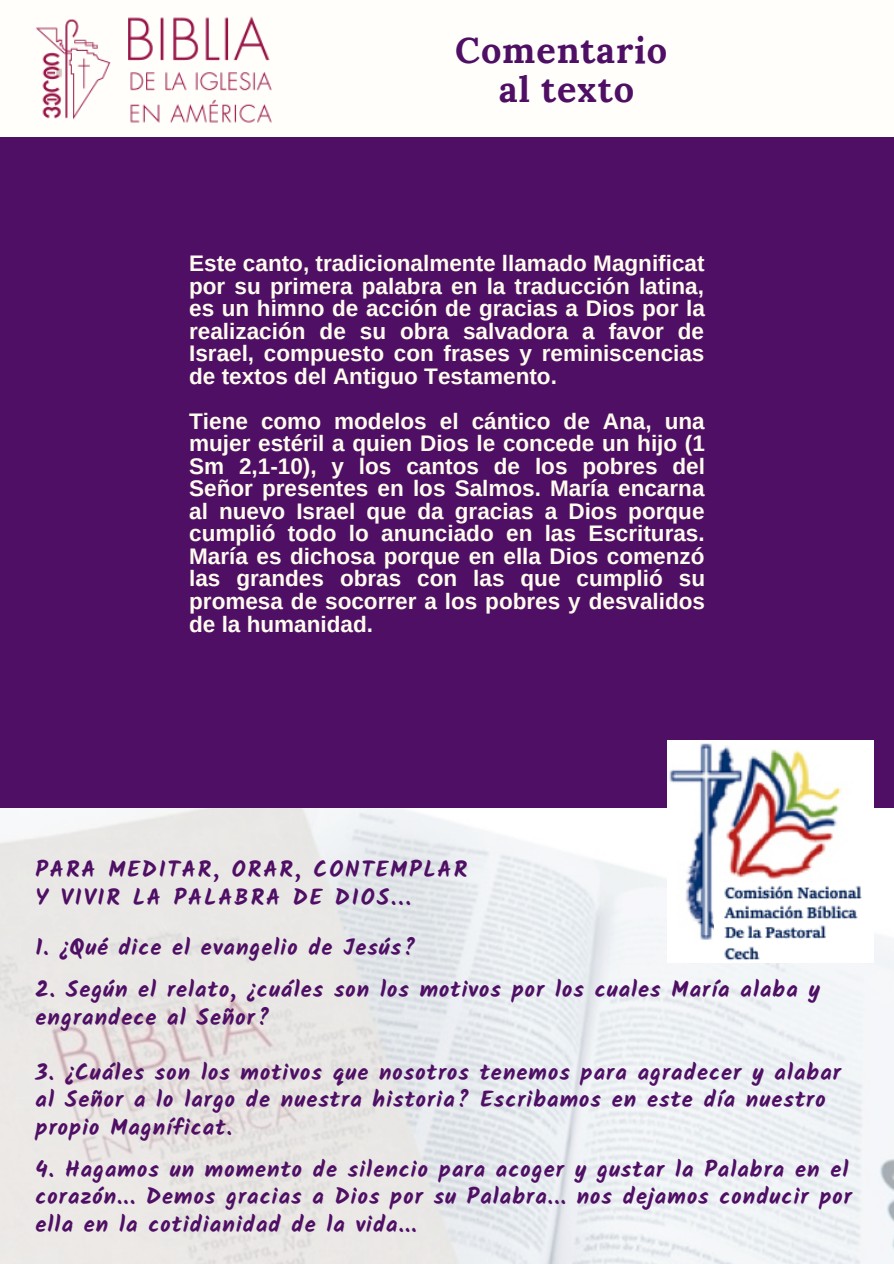
<style>
.page{position:relative;width:894px;height:1264px;background:#fff}
.page>*{position:absolute;margin:0;border:0;box-sizing:border-box;transform-origin:0 0}
.t1{font:700 36px "Lora";letter-spacing:.025em;color:#4f0f65}
.t2{font:700 22.5px/22.5px "Arimo";color:#fffbed;text-align:justify}
.t3{font:700 22.5px/27.5px "Kalam";letter-spacing:.045em;color:#4f0f65}
.t4{font:700 22.5px "Kalam";letter-spacing:.085em;color:#4f0f65}
</style>
<div class="page">
<div style="left:0;top:0;width:893px;height:1263px;background:#fffefa"></div>
<img style="left:0;top:807px;width:893px;height:456px">
<div style="left:0;top:137px;width:893px;height:670px;background:#4f0f65"></div>
<img style="left:36px;top:16px;width:236px;height:107px">
<img style="left:667px;top:740px;width:206px;height:222px">
<img style="left:714px;top:877px;width:159px;height:85px">
<p class="t1" style="left:455px;top:27px;width:213px">Comentario</p>
<p class="t1" style="left:498px;top:65px;width:137px">al texto</p>
<p class="t2" style="left:189px;top:252px;width:517px">Este canto, tradicionalmente llamado Magnificat por su primera palabra en la traducción latina, es un himno de acción de gracias a Dios por la realización de su obra salvadora a favor de Israel, compuesto con frases y reminiscencias de textos del Antiguo Testamento.</p>
<p class="t2" style="left:189px;top:410px;width:517px">Tiene como modelos el cántico de Ana, una mujer estéril a quien Dios le concede un hijo (1<br>Sm 2,1-10), y los cantos de los pobres del Señor presentes en los Salmos. María encarna al nuevo Israel que da gracias a Dios porque cumplió todo lo anunciado en las Escrituras.<br>María es dichosa porque en ella Dios comenzó las grandes obras con las que cumplió su promesa de socorrer a los pobres y desvalidos de la humanidad.</p>
<p class="t4" style="left:36px;top:856px;width:433px">PARA MEDITAR, ORAR, CONTEMPLAR</p>
<p class="t4" style="left:36px;top:883px;width:377px">Y VIVIR LA PALABRA DE DIOS...</p>
<p class="t3" style="left:36px;top:933px;width:382px">1. ¿Qué dice el evangelio de Jesús?</p>
<p class="t3" style="left:36px;top:975px;width:786px">2. Según el relato, ¿cuáles son los motivos por los cuales María alaba y engrandece al Señor?</p>
<p class="t3" style="left:36px;top:1058px;width:806px">3. ¿Cuáles son los motivos que nosotros tenemos para agradecer y alabar al Señor a lo largo de nuestra historia? Escribamos en este día nuestro propio Magníficat.</p>
<p class="t3" style="left:36px;top:1155px;width:817px">4. Hagamos un momento de silencio para acoger y gustar la Palabra en el corazón... Demos gracias a Dios por su Palabra... nos dejamos conducir por ella en la cotidianidad de la vida...</p>
</div>
